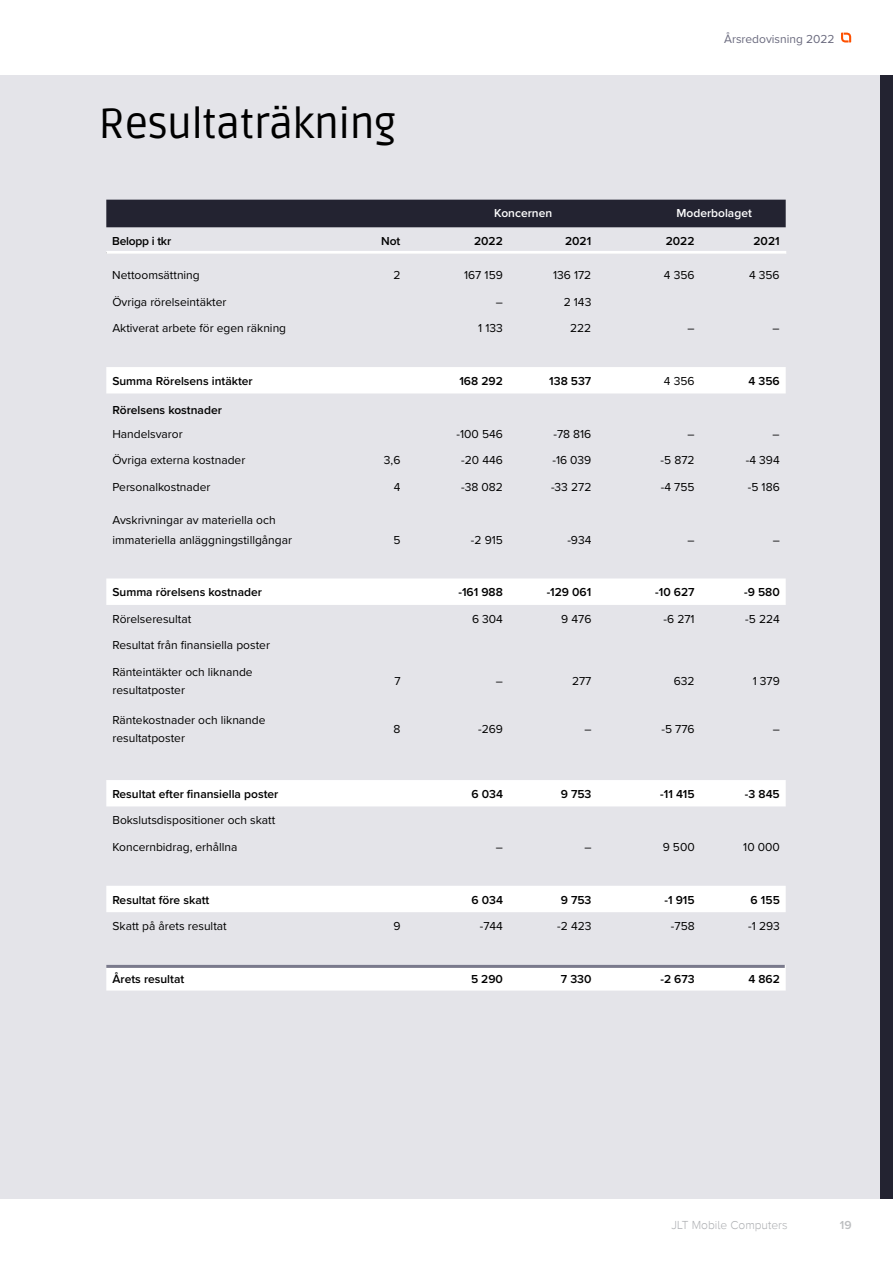
<style>
.page{position:relative;width:893px;height:1263px;background:#fff}
.page>*{position:absolute;margin:0;border:0;box-sizing:border-box;transform-origin:0 0}
.t1{font:42px "Ruda";letter-spacing:-.02em;color:#000}
.t2{font:12px/18px "Proxima Nova";color:#000}
.t3{font:600 12px "Proxima Nova";color:#000}
.t4{font:600 12px "Proxima Nova";color:#fff}
.t5{font:12px "Proxima Nova";color:#6a6a7e}
.t6{font:300 12px "Proxima Nova A";color:#afb1b4}
.t7{font:600 12px "Proxima Nova";letter-spacing:-.02em;color:#000}
.t8{font:600 12px "Proxima Nova";color:#bcbec0}
</style>
<div class="page">
<svg style="left:841px;top:33px;width:10px;height:9px"></svg>
<div style="left:0;top:75px;width:893px;height:1124px;background:#e4e4e9"></div>
<div style="left:880px;top:75px;width:13px;height:1124px;background:#232331"></div>
<div style="left:106px;top:200px;width:680px;height:27px;background:#232331"></div>
<svg style="left:106px;top:367px;width:680px;height:623px"></svg>
<hr style="left:106px;top:965px;width:679px;height:3px;background:#595970">
<hr style="left:106px;top:251px;width:680px;height:3px;background:#fff">
<h1 class="t1" style="left:99px;top:100px;width:299px">Resultaträkning</h1>
<p class="t5" style="left:724px;top:30px;width:112px">Årsredovisning 2022</p>
<p class="t4" style="left:494px;top:204px;width:59px">Koncernen</p>
<p class="t4" style="left:676px;top:204px;width:77px">Moderbolaget</p>
<p class="t7" style="left:112px;top:232px;width:60px">Belopp i tkr</p>
<p class="t3" style="left:381px;top:232px;width:21px">Not</p>
<p class="t3" style="left:474px;top:232px;width:30px">2022</p>
<p class="t3" style="left:565px;top:232px;width:28px">2021</p>
<p class="t3" style="left:666px;top:232px;width:30px">2022</p>
<p class="t3" style="left:753px;top:232px;width:28px">2021</p>
<p class="t2" style="left:112px;top:266px;width:89px">Nettoomsättning</p>
<p class="t2" style="left:393px;top:266px;width:9px">2</p>
<p class="t2" style="left:464px;top:266px;width:40px">167 159</p>
<p class="t2" style="left:553px;top:266px;width:40px">136 172</p>
<p class="t2" style="left:664px;top:266px;width:32px">4 356</p>
<p class="t2" style="left:749px;top:266px;width:32px">4 356</p>
<p class="t2" style="left:112px;top:292px;width:116px">Övriga rörelseintäkter</p>
<p class="t2" style="left:496px;top:292px;width:9px">–</p>
<p class="t2" style="left:564px;top:292px;width:29px">2 143</p>
<p class="t2" style="left:112px;top:319px;width:175px">Aktiverat arbete för egen räkning</p>
<p class="t2" style="left:478px;top:319px;width:26px">1 133</p>
<p class="t2" style="left:570px;top:319px;width:23px">222</p>
<p class="t2" style="left:687px;top:319px;width:9px">–</p>
<p class="t2" style="left:773px;top:319px;width:9px">–</p>
<p class="t3" style="left:112px;top:372px;width:142px">Summa Rörelsens intäkter</p>
<p class="t3" style="left:459px;top:372px;width:45px">168 292</p>
<p class="t3" style="left:549px;top:372px;width:44px">138 537</p>
<p class="t2" style="left:664px;top:371px;width:32px">4 356</p>
<p class="t3" style="left:748px;top:372px;width:33px">4 356</p>
<p class="t3" style="left:112px;top:401px;width:111px">Rörelsens kostnader</p>
<p class="t2" style="left:112px;top:424px;width:72px">Handelsvaror</p>
<p class="t2" style="left:457px;top:424px;width:48px">-100 546</p>
<p class="t2" style="left:553px;top:424px;width:39px">-78 816</p>
<p class="t2" style="left:687px;top:424px;width:9px">–</p>
<p class="t2" style="left:773px;top:424px;width:9px">–</p>
<p class="t2" style="left:112px;top:451px;width:134px">Övriga externa kostnader</p>
<p class="t2" style="left:384px;top:451px;width:18px">3,6</p>
<p class="t2" style="left:461px;top:451px;width:43px">-20 446</p>
<p class="t2" style="left:552px;top:451px;width:40px">-16 039</p>
<p class="t2" style="left:661px;top:451px;width:35px">-5 872</p>
<p class="t2" style="left:746px;top:451px;width:35px">-4 394</p>
<p class="t2" style="left:112px;top:477px;width:100px">Personalkostnader</p>
<p class="t2" style="left:394px;top:477px;width:8px">4</p>
<p class="t2" style="left:461px;top:477px;width:43px">-38 082</p>
<p class="t2" style="left:551px;top:477px;width:42px">-33 272</p>
<p class="t2" style="left:661px;top:477px;width:35px">-4 755</p>
<p class="t2" style="left:748px;top:477px;width:33px">-5 186</p>
<p class="t2" style="left:112px;top:509px;width:181px;line-height:19.6px">Avskrivningar av materiella och immateriella anläggningstillgångar</p>
<p class="t2" style="left:393px;top:530px;width:9px">5</p>
<p class="t2" style="left:471px;top:530px;width:33px">-2 915</p>
<p class="t2" style="left:567px;top:530px;width:26px">-934</p>
<p class="t2" style="left:687px;top:530px;width:9px">–</p>
<p class="t2" style="left:773px;top:530px;width:9px">–</p>
<p class="t3" style="left:112px;top:583px;width:151px">Summa rörelsens kostnader</p>
<p class="t3" style="left:458px;top:583px;width:46px">-161 988</p>
<p class="t3" style="left:547px;top:583px;width:46px">-129 061</p>
<p class="t3" style="left:655px;top:583px;width:41px">-10 627</p>
<p class="t3" style="left:744px;top:583px;width:37px">-9 580</p>
<p class="t2" style="left:112px;top:609px;width:80px">Rörelseresultat</p>
<p class="t2" style="left:472px;top:609px;width:32px">6 304</p>
<p class="t2" style="left:561px;top:609px;width:32px">9 476</p>
<p class="t2" style="left:664px;top:609px;width:33px">-6 271</p>
<p class="t2" style="left:745px;top:609px;width:36px">-5 224</p>
<p class="t2" style="left:112px;top:636px;width:159px">Resultat från finansiella poster</p>
<p class="t2" style="left:112px;top:662px;width:142px">Ränteintäkter och liknande resultatposter</p>
<p class="t2" style="left:394px;top:671px;width:8px">7</p>
<p class="t2" style="left:496px;top:671px;width:9px">–</p>
<p class="t2" style="left:572px;top:671px;width:21px">277</p>
<p class="t2" style="left:674px;top:671px;width:22px">632</p>
<p class="t2" style="left:753px;top:671px;width:29px">1 379</p>
<p class="t2" style="left:112px;top:710px;width:155px">Räntekostnader och liknande resultatposter</p>
<p class="t2" style="left:394px;top:719px;width:8px">8</p>
<p class="t2" style="left:478px;top:719px;width:26px">-269</p>
<p class="t2" style="left:584px;top:719px;width:9px">–</p>
<p class="t2" style="left:661px;top:719px;width:35px">-5 776</p>
<p class="t2" style="left:773px;top:719px;width:9px">–</p>
<p class="t3" style="left:112px;top:785px;width:167px">Resultat efter finansiella poster</p>
<p class="t3" style="left:471px;top:785px;width:33px">6 034</p>
<p class="t3" style="left:561px;top:785px;width:32px">9 753</p>
<p class="t3" style="left:660px;top:785px;width:36px">-11 415</p>
<p class="t3" style="left:745px;top:785px;width:36px">-3 845</p>
<p class="t2" style="left:112px;top:811px;width:164px">Bokslutsdispositioner och skatt</p>
<p class="t2" style="left:112px;top:837px;width:127px">Koncernbidrag, erhållna</p>
<p class="t2" style="left:496px;top:837px;width:9px">–</p>
<p class="t2" style="left:584px;top:837px;width:9px">–</p>
<p class="t2" style="left:663px;top:837px;width:33px">9 500</p>
<p class="t2" style="left:743px;top:837px;width:38px">10 000</p>
<p class="t3" style="left:112px;top:891px;width:98px">Resultat före skatt</p>
<p class="t3" style="left:471px;top:891px;width:33px">6 034</p>
<p class="t3" style="left:561px;top:891px;width:32px">9 753</p>
<p class="t3" style="left:664px;top:891px;width:32px">-1 915</p>
<p class="t3" style="left:751px;top:891px;width:31px">6 155</p>
<p class="t2" style="left:112px;top:916px;width:116px">Skatt på årets resultat</p>
<p class="t2" style="left:393px;top:916px;width:9px">9</p>
<p class="t2" style="left:480px;top:916px;width:25px">-744</p>
<p class="t2" style="left:557px;top:916px;width:36px">-2 423</p>
<p class="t2" style="left:671px;top:916px;width:25px">-758</p>
<p class="t2" style="left:748px;top:916px;width:33px">-1 293</p>
<p class="t3" style="left:112px;top:969px;width:73px">Årets resultat</p>
<p class="t3" style="left:471px;top:969px;width:34px">5 290</p>
<p class="t3" style="left:561px;top:969px;width:32px">7 330</p>
<p class="t3" style="left:660px;top:969px;width:36px">-2 673</p>
<p class="t3" style="left:748px;top:969px;width:33px">4 862</p>
<p class="t6" style="left:672px;top:1219px;width:117px">JLT Mobile Computers</p>
<p class="t8" style="left:840px;top:1216px;width:13px">19</p>
</div>
